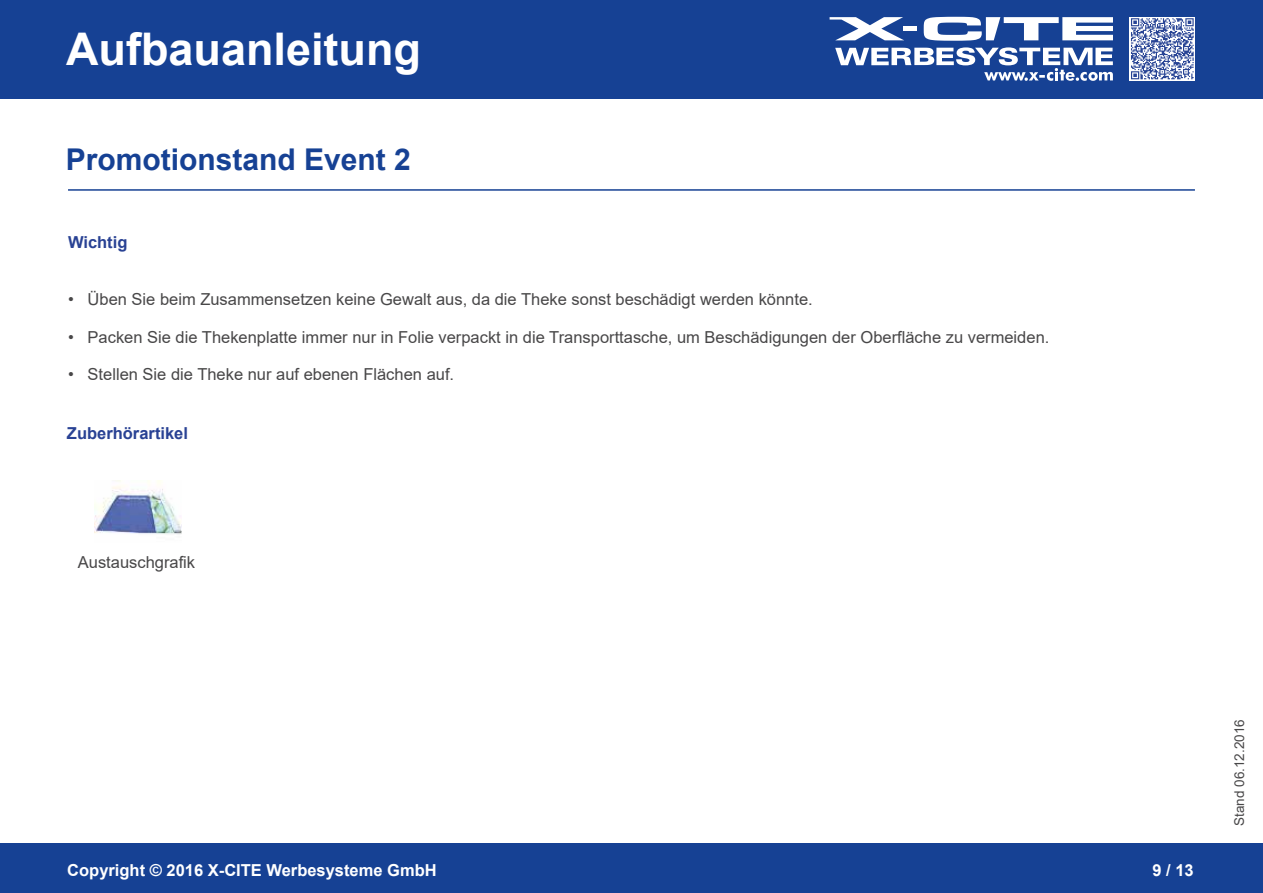
<style>
.page{position:relative;width:1263px;height:893px;background:#fff}
.page>*{position:absolute;margin:0;border:0;box-sizing:border-box;transform-origin:0 0}
.t1{font:700 45px "Arial";color:#fff}
.t2{font:700 30px "Arial";color:#164194}
.t3{font:16.5px "Arial";color:#484748}
.t4{font:700 16.5px "Arial";color:#fff}
.t5{font:700 16.5px "Arial";color:#294294}
.t6{font:13.5px "Arial";color:#484748}
</style>
<div class="page">
<div style="left:0;top:0;width:1263px;height:98px;background:#164194"></div>
<div style="left:0;top:844px;width:1263px;height:49px;background:#164194"></div>
<svg style="left:924px;top:17px;width:189px;height:24px"></svg>
<svg style="left:829px;top:17px;width:75px;height:23px"></svg>
<div style="left:903px;top:26px;width:14px;height:5px;background:#fff"></div>
<svg style="left:835px;top:47px;width:278px;height:34px"></svg>
<svg style="left:1130px;top:17px;width:65px;height:63px"></svg>
<svg style="left:1131px;top:18px;width:63px;height:61px"></svg>
<hr style="left:68px;top:189px;width:1127px;height:2px;background:#164194">
<img style="left:94px;top:480px;width:87px;height:55px">
<h1 class="t1" style="left:66px;top:18px;width:357px">Aufbauanleitung</h1>
<h2 class="t2" style="left:66px;top:138px;width:347px">Promotionstand Event 2</h2>
<p class="t5" style="left:68px;top:231px;width:61px">Wichtig</p>
<p class="t3" style="left:68px;top:288px;width:746px">• Üben Sie beim Zusammensetzen keine Gewalt aus, da die Theke sonst beschädigt werden könnte.</p>
<p class="t3" style="left:68px;top:326px;width:983px">• Packen Sie die Thekenplatte immer nur in Folie verpackt in die Transporttasche, um Beschädigungen der Oberfläche zu vermeiden.</p>
<p class="t3" style="left:68px;top:363px;width:388px">• Stellen Sie die Theke nur auf ebenen Flächen auf.</p>
<p class="t5" style="left:67px;top:422px;width:123px">Zuberhörartikel</p>
<p class="t3" style="left:78px;top:550px;width:119px">Austauschgrafik</p>
<p class="t4" style="left:67px;top:858px;width:371px">Copyright © 2016 X-CITE Werbesysteme GmbH</p>
<p class="t4" style="left:1152px;top:858px;width:43px">9 / 13</p>
<p class="t6" style="left:1230px;top:826px;width:108px;rotate:-90deg">Stand 06.12.2016</p>
</div>
